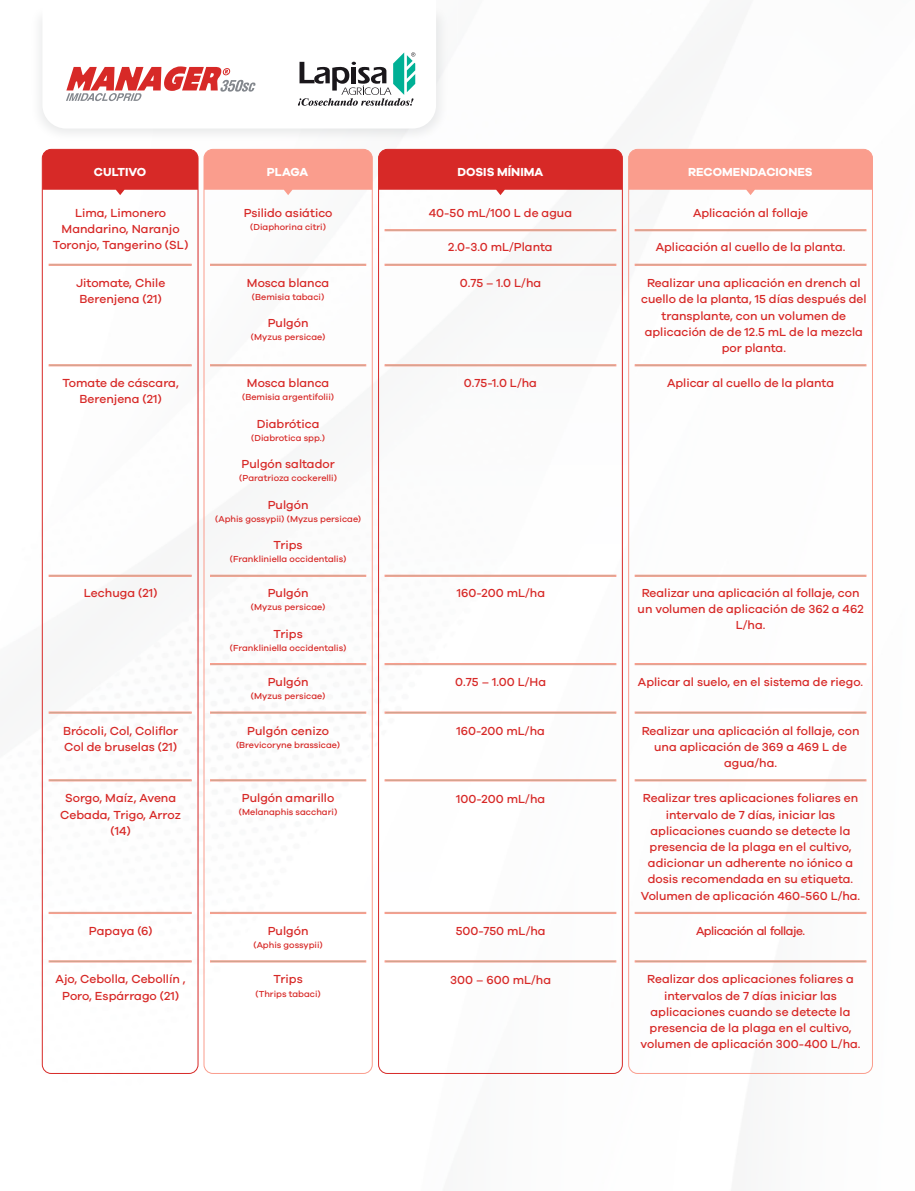
<style>
.page{position:relative;width:915px;height:1191px;background:#fff}
.page>*{position:absolute;margin:0;border:0;box-sizing:border-box;transform-origin:0 0}
.t1{font:500 12px/16.2px "Galano Grotesque";color:#d72927;text-align:center}
.t2{font:700 12px "Galano Grotesque";color:#fff}
.t3{font:500 12px "Galano Grotesque";letter-spacing:-.04em;color:#d72927}
.t4{font:500 9px "Galano Grotesque";color:#d72927}
</style>
<div class="page">
<img style="left:41px;top:148px;width:832px;height:926px">
<svg style="left:298px;top:52px;width:117px;height:54px"></svg>
<svg style="left:204px;top:149px;width:168px;height:46px;background:#faa89a"></svg>
<svg style="left:378px;top:149px;width:244px;height:46px;background:#db4240"></svg>
<svg style="left:42px;top:149px;width:156px;height:46px;background:#db4240"></svg>
<svg style="left:628px;top:149px;width:244px;height:46px;background:#faa89a"></svg>
<div style="left:384px;top:229px;width:232px;height:2px;background:#30b98f;border:1px solid #fa9d8d"></div>
<div style="left:634px;top:229px;width:232px;height:2px;background:#30b98f;border:1px solid #fa9d8d"></div>
<div style="left:384px;top:264px;width:232px;height:2px;background:#30b98f;border:1px solid #fa9d8d"></div>
<div style="left:49px;top:264px;width:142px;height:2px;background:#30b98f;border:1px solid #fa9d8d"></div>
<div style="left:210px;top:264px;width:156px;height:2px;background:#30b98f;border:1px solid #fa9d8d"></div>
<div style="left:634px;top:264px;width:232px;height:2px;background:#30b98f;border:1px solid #fa9d8d"></div>
<div style="left:384px;top:364px;width:232px;height:2px;background:#30b98f;border:1px solid #fa9d8d"></div>
<div style="left:210px;top:364px;width:156px;height:2px;background:#30b98f;border:1px solid #fa9d8d"></div>
<div style="left:634px;top:364px;width:232px;height:2px;background:#30b98f;border:1px solid #fa9d8d"></div>
<div style="left:384px;top:663px;width:232px;height:2px;background:#30b98f;border:1px solid #fa9d8d"></div>
<div style="left:49px;top:364px;width:142px;height:2px;background:#30b98f;border:1px solid #fa9d8d"></div>
<div style="left:210px;top:663px;width:156px;height:2px;background:#30b98f;border:1px solid #fa9d8d"></div>
<div style="left:634px;top:663px;width:232px;height:2px;background:#30b98f;border:1px solid #fa9d8d"></div>
<div style="left:384px;top:575px;width:232px;height:2px;background:#30b98f;border:1px solid #fa9d8d"></div>
<div style="left:210px;top:575px;width:156px;height:2px;background:#30b98f;border:1px solid #fa9d8d"></div>
<div style="left:634px;top:575px;width:232px;height:2px;background:#30b98f;border:1px solid #fa9d8d"></div>
<div style="left:49px;top:575px;width:142px;height:2px;background:#30b98f;border:1px solid #fa9d8d"></div>
<div style="left:384px;top:711px;width:232px;height:2px;background:#30b98f;border:1px solid #fa9d8d"></div>
<div style="left:210px;top:711px;width:156px;height:2px;background:#30b98f;border:1px solid #fa9d8d"></div>
<div style="left:634px;top:711px;width:232px;height:2px;background:#30b98f;border:1px solid #fa9d8d"></div>
<div style="left:49px;top:711px;width:142px;height:2px;background:#30b98f;border:1px solid #fa9d8d"></div>
<div style="left:384px;top:779px;width:232px;height:2px;background:#30b98f;border:1px solid #fa9d8d"></div>
<div style="left:210px;top:779px;width:156px;height:2px;background:#30b98f;border:1px solid #fa9d8d"></div>
<div style="left:634px;top:779px;width:232px;height:2px;background:#30b98f;border:1px solid #fa9d8d"></div>
<div style="left:49px;top:779px;width:142px;height:2px;background:#30b98f;border:1px solid #fa9d8d"></div>
<div style="left:384px;top:912px;width:232px;height:2px;background:#30b98f;border:1px solid #fa9d8d"></div>
<div style="left:210px;top:912px;width:156px;height:2px;background:#30b98f;border:1px solid #fa9d8d"></div>
<div style="left:634px;top:912px;width:232px;height:2px;background:#30b98f;border:1px solid #fa9d8d"></div>
<div style="left:49px;top:912px;width:142px;height:2px;background:#30b98f;border:1px solid #fa9d8d"></div>
<div style="left:384px;top:960px;width:232px;height:2px;background:#30b98f;border:1px solid #fa9d8d"></div>
<div style="left:210px;top:960px;width:156px;height:2px;background:#30b98f;border:1px solid #fa9d8d"></div>
<div style="left:634px;top:960px;width:232px;height:2px;background:#30b98f;border:1px solid #fa9d8d"></div>
<div style="left:49px;top:960px;width:142px;height:2px;background:#30b98f;border:1px solid #fa9d8d"></div>
<svg style="left:66px;top:66px;width:190px;height:35px"></svg>
<div style="left:42px;top:149px;width:156px;height:924px;border:1px solid #d72927;border-radius:9px"></div>
<div style="left:378px;top:149px;width:244px;height:924px;border:1px solid #d72927;border-radius:9px"></div>
<div style="left:628px;top:149px;width:244px;height:924px;border:1px solid #fa9d8d;border-radius:9px"></div>
<div style="left:203px;top:149px;width:169px;height:924px;border:1px solid #fa9d8d;border-radius:9px"></div>
<p class="t2" style="left:94px;top:164px;width:54px">CULTIVO</p>
<p class="t1" style="left:53px;top:205px;width:137px">Lima, Limonero<br>Mandarino, Naranjo<br>Toronjo, Tangerino (SL)</p>
<p class="t2" style="left:267px;top:164px;width:43px">PLAGA</p>
<p class="t2" style="left:457px;top:164px;width:87px">DOSIS MÍNIMA</p>
<p class="t1" style="left:244px;top:205px;width:90px">Psilido asiático</p>
<p class="t4" style="left:250px;top:221px;width:77px">(Diaphorina citri)</p>
<p class="t1" style="left:428px;top:205px;width:145px">40-50 mL/100 L de agua</p>
<p class="t2" style="left:687px;top:164px;width:126px">RECOMENDACIONES</p>
<p class="t1" style="left:692px;top:205px;width:117px">Aplicación al follaje</p>
<p class="t1" style="left:448px;top:239px;width:106px">2.0-3.0 mL/Planta</p>
<p class="t1" style="left:655px;top:239px;width:191px">Aplicación al cuello de la planta.</p>
<p class="t1" style="left:76px;top:275px;width:91px">Jitomate, Chile</p>
<p class="t1" style="left:459px;top:275px;width:83px">0.75 – 1.0 L/ha</p>
<p class="t1" style="left:79px;top:291px;width:84px">Berenjena (21)</p>
<p class="t1" style="left:247px;top:275px;width:84px">Mosca blanca</p>
<p class="t4" style="left:252px;top:291px;width:74px">(Bemisia tabaci)</p>
<p class="t1" style="left:268px;top:315px;width:42px">Pulgón</p>
<p class="t4" style="left:251px;top:331px;width:76px">(Myzus persicae)</p>
<p class="t1" style="left:62px;top:375px;width:118px">Tomate de cáscara,</p>
<p class="t1" style="left:464px;top:375px;width:74px">0.75-1.0 L/ha</p>
<p class="t1" style="left:79px;top:391px;width:84px">Berenjena (21)</p>
<p class="t1" style="left:247px;top:375px;width:84px">Mosca blanca</p>
<p class="t4" style="left:242px;top:391px;width:93px">(Bemisia argentifolii)</p>
<p class="t1" style="left:257px;top:416px;width:64px">Diabrótica</p>
<p class="t4" style="left:251px;top:432px;width:75px">(Diabrotica spp.)</p>
<p class="t1" style="left:241px;top:456px;width:95px">Pulgón saltador</p>
<p class="t4" style="left:239px;top:472px;width:99px">(Paratrioza cockerelli)</p>
<p class="t1" style="left:268px;top:497px;width:42px">Pulgón</p>
<p class="t4" style="left:215px;top:513px;width:147px">(Aphis gossypii) (Myzus persicae)</p>
<p class="t1" style="left:273px;top:537px;width:31px">Trips</p>
<p class="t4" style="left:230px;top:553px;width:118px">(Frankliniella occidentalis)</p>
<p class="t1" style="left:641px;top:275px;width:227px">Realizar una aplicación en drench al cuello de la planta, 15 días después del transplante, con un volumen de aplicación de de 12.5 mL de la mezcla por planta.</p>
<p class="t1" style="left:666px;top:375px;width:168px">Aplicar al cuello de la planta</p>
<p class="t1" style="left:84px;top:585px;width:75px">Lechuga (21)</p>
<p class="t1" style="left:456px;top:585px;width:90px">160-200 mL/ha</p>
<p class="t1" style="left:637px;top:584px;width:227px">Realizar una aplicación al follaje, con un volumen de aplicación de 362 a 462<br>L/ha.</p>
<p class="t1" style="left:268px;top:585px;width:42px">Pulgón</p>
<p class="t4" style="left:251px;top:601px;width:76px">(Myzus persicae)</p>
<p class="t1" style="left:273px;top:625px;width:31px">Trips</p>
<p class="t4" style="left:230px;top:642px;width:118px">(Frankliniella occidentalis)</p>
<p class="t1" style="left:268px;top:674px;width:42px">Pulgón</p>
<p class="t4" style="left:251px;top:690px;width:76px">(Myzus persicae)</p>
<p class="t1" style="left:455px;top:674px;width:92px">0.75 – 1.00 L/Ha</p>
<p class="t1" style="left:637px;top:674px;width:227px">Aplicar al suelo, en el sistema de riego.</p>
<p class="t1" style="left:63px;top:722px;width:117px">Brócoli, Col, Coliflor</p>
<p class="t1" style="left:456px;top:722px;width:90px">160-200 mL/ha</p>
<p class="t1" style="left:64px;top:739px;width:114px">Col de bruselas (21)</p>
<p class="t1" style="left:247px;top:722px;width:83px">Pulgón cenizo</p>
<p class="t4" style="left:236px;top:738px;width:106px">(Brevicoryne brassicae)</p>
<p class="t1" style="left:641px;top:722px;width:219px">Realizar una aplicación al follaje, con una aplicación de 369 a 469 L de agua/ha.</p>
<p class="t1" style="left:65px;top:790px;width:113px">Sorgo, Maíz, Avena</p>
<p class="t1" style="left:456px;top:790px;width:90px">100-200 mL/ha</p>
<p class="t1" style="left:60px;top:806px;width:122px">Cebada, Trigo, Arroz (14)</p>
<p class="t1" style="left:242px;top:790px;width:94px">Pulgón amarillo</p>
<p class="t4" style="left:239px;top:806px;width:100px">(Melanaphis sacchari)</p>
<p class="t1" style="left:640px;top:790px;width:221px">Realizar tres aplicaciones foliares en intervalo de 7 días, iniciar las aplicaciones cuando se detecte la presencia de la plaga en el cultivo, adicionar un adherente no iónico a dosis recomendada en su etiqueta.<br>Volumen de aplicación 460-560 L/ha.</p>
<p class="t1" style="left:89px;top:923px;width:65px">Papaya (6)</p>
<p class="t1" style="left:455px;top:923px;width:91px">500-750 mL/ha</p>
<p class="t3" style="left:695px;top:923px;width:110px">Aplicación al follaje.</p>
<p class="t1" style="left:273px;top:971px;width:31px">Trips</p>
<p class="t4" style="left:255px;top:987px;width:67px">(Thrips tabaci)</p>
<p class="t1" style="left:268px;top:923px;width:42px">Pulgón</p>
<p class="t4" style="left:253px;top:939px;width:71px">(Aphis gossypii)</p>
<p class="t1" style="left:640px;top:971px;width:221px">Realizar dos aplicaciones foliares a intervalos de 7 días iniciar las aplicaciones cuando se detecte la presencia de la plaga en el cultivo, volumen de aplicación 300-400 L/ha.</p>
<p class="t1" style="left:56px;top:971px;width:132px">Ajo, Cebolla, Cebollín ,</p>
<p class="t1" style="left:450px;top:971px;width:102px">300 – 600 mL/ha</p>
<p class="t1" style="left:62px;top:987px;width:119px">Poro, Espárrago (21)</p>
</div>
